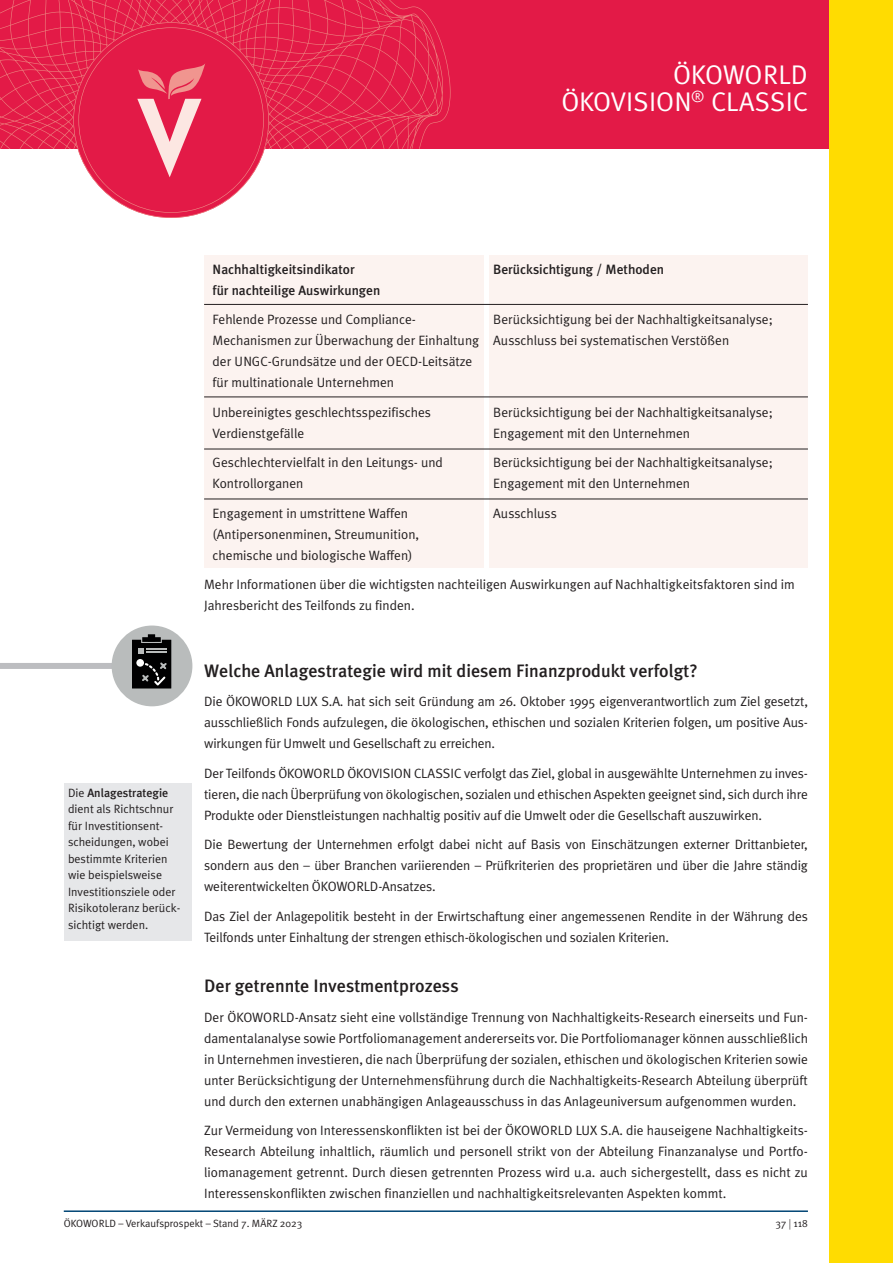
<style>
.page{position:relative;width:893px;height:1263px;background:#fff}
.page>*{position:absolute;margin:0;border:0;box-sizing:border-box;transform-origin:0 0}
.t1{font:27px/27px "Meta Plus Normal";color:#fff;text-align:right}
.t2{font:500 18px "Meta Plus";color:#231f20}
.t3{font:13.5px/21px "Meta Plus Normal";color:#231f20;text-align:justify}
.t4{font:500 13.5px "Meta Plus";color:#231f20}
.t5{font:12px/16.5px "Meta Plus Normal";color:#231f20}
.t6{font:500 12px "Meta Plus";color:#231f20}
.t7{font:10.5px "Meta Plus Normal";color:#231f20}
.s1{font-family:"Meta Plus Normal";font-weight:400}
.s2{font-family:"Frutiger LT Std";font-weight:300;font-stretch:condensed}
</style>
<div class="page">
<div style="left:0;top:0;width:893px;height:149px;background:#e31a47"></div>
<div style="left:829px;top:0;width:64px;height:1263px;background:#ffdc01"></div>
<hr style="left:64px;top:1210px;width:744px;height:2px;background:#014575">
<svg style="left:0;top:0;width:451px;height:218px"></svg>
<div style="left:204px;top:255px;width:280px;height:313px;background:#fcf3f0"></div>
<div style="left:489px;top:255px;width:319px;height:313px;background:#fcf3f0"></div>
<hr style="left:204px;top:304px;width:604px;height:1px;background:#231f20">
<hr style="left:204px;top:396px;width:604px;height:1px;background:#231f20">
<hr style="left:204px;top:449px;width:604px;height:1px;background:#231f20">
<hr style="left:204px;top:499px;width:604px;height:1px;background:#231f20">
<div style="left:0;top:663px;width:122px;height:6px;background:#bcbdc0"></div>
<div style="left:112px;top:625px;width:80px;height:81px;background:#b9bcbc;border-radius:50%"></div>
<div style="left:132px;top:640px;width:39px;height:48px;background:#000001"></div>
<svg style="left:141px;top:633px;width:21px;height:10px"></svg>
<div style="left:148px;top:634px;width:7px;height:7px;background:#000001"></div>
<div style="left:142px;top:637px;width:19px;height:5px;background:#000001"></div>
<svg style="left:138px;top:648px;width:6px;height:6px"></svg>
<hr style="left:146px;top:648px;width:20px;height:2px;background:#b9bcbc">
<hr style="left:146px;top:651px;width:20px;height:2px;background:#b9bcbc">
<div style="left:136px;top:659px;width:8px;height:8px;background:#fff;border-radius:50%"></div>
<svg style="left:140px;top:661px;width:27px;height:25px"></svg>
<div style="left:64px;top:783px;width:127px;height:158px;background:#e6e7e9"></div>
<h1 class="t1" style="left:561px;top:60px;width:248px">ÖKOWORLD<br>ÖKOVISION<sup>®</sup> CLASSIC</h1>
<p class="t6" style="left:68px;top:785px;width:102px"><span class="s1">Die</span> Anlagestrategie</p>
<p class="t5" style="left:68px;top:800px;width:114px">dient als Richtschnur für Investitionsent&shy;scheidungen, wobei bestimmte Kriterien wie beispielsweise<br>Investitionsziele oder<br>Risikotoleranz berück&shy;sichtigt werden.</p>
<p class="t4" style="left:213px;top:261px;width:144px">Nachhaltigkeitsindikator</p>
<p class="t4" style="left:493px;top:261px;width:172px">Berücksichtigung / Methoden</p>
<p class="t4" style="left:213px;top:282px;width:169px">für nachteilige Auswirkungen</p>
<p class="t3" style="left:213px;top:309px;width:205px">Fehlende Prozesse und Compliance-</p>
<p class="t3" style="left:213px;top:309px;width:562px;text-align:left;text-indent:281px">Berücksichtigung bei der Nachhaltigkeitsanalyse; Mechanismen zur Überwachung der Einhaltung Ausschluss bei systematischen Verstößen<br>der UNGC-Grundsätze und der OECD-Leitsätze<br>für multinationale Unternehmen</p>
<p class="t3" style="left:213px;top:401px;width:220px">Unbereinigtes geschlechtsspezifisches</p>
<p class="t3" style="left:493px;top:401px;width:281px">Berücksichtigung bei der Nachhaltigkeitsanalyse;</p>
<p class="t3" style="left:213px;top:422px;width:93px">Verdienstgefälle</p>
<p class="t3" style="left:493px;top:422px;width:198px">Engagement mit den Unternehmen</p>
<p class="t3" style="left:213px;top:452px;width:232px">Geschlechtervielfalt in den Leitungs- und</p>
<p class="t3" style="left:493px;top:452px;width:281px">Berücksichtigung bei der Nachhaltigkeitsanalyse;</p>
<p class="t3" style="left:213px;top:473px;width:92px">Kontrollorganen</p>
<p class="t3" style="left:493px;top:473px;width:198px">Engagement mit den Unternehmen</p>
<p class="t3" style="left:213px;top:502px;width:197px">Engagement in umstrittene Waffen</p>
<p class="t3" style="left:493px;top:502px;width:65px">Ausschluss</p>
<p class="t3" style="left:213px;top:523px;width:208px">(Antipersonenminen, Streumunition, chemische und biologische Waffen)</p>
<p class="t3" style="left:204px;top:574px;width:592px">Mehr Informationen über die wichtigsten nachteiligen Auswirkungen auf Nachhaltigkeitsfaktoren sind im<br>Jahresbericht des Teilfonds zu finden.</p>
<h2 class="t2" style="left:204px;top:660px;width:495px">Welche Anlagestrategie wird mit diesem Finanzprodukt verfolgt?</h2>
<p class="t3" style="left:204px;top:691px;width:605px">Die ÖKOWORLD LUX S.A. hat sich seit Gründung am 26. Oktober 1995 eigenverantwortlich zum Ziel gesetzt, ausschließlich Fonds aufzulegen, die ökologischen, ethischen und sozialen Kriterien folgen, um positive Aus&shy;wirkungen für Umwelt und Gesellschaft zu erreichen.</p>
<p class="t3" style="left:204px;top:762px;width:605px">Der Teilfonds ÖKOWORLD ÖKOVISION CLASSIC verfolgt das Ziel, global in ausgewählte Unternehmen zu inves&shy;tieren, die nach Überprüfung von ökologischen, sozialen und ethischen Aspekten geeignet sind, sich durch ihre Produkte oder Dienstleistungen nachhaltig positiv auf die Umwelt oder die Gesellschaft auszuwirken.</p>
<p class="t3" style="left:204px;top:834px;width:605px">Die Bewertung der Unternehmen erfolgt dabei nicht auf Basis von Einschätzungen externer Drittanbieter, sondern aus den – über Branchen variierenden – Prüfkriterien des proprietären und über die Jahre ständig weiterentwickelten ÖKOWORLD-Ansatzes.</p>
<p class="t3" style="left:204px;top:905px;width:605px">Das Ziel der Anlagepolitik besteht in der Erwirtschaftung einer angemessenen Rendite in der Währung des<br>Teilfonds unter Einhaltung der strengen ethisch-ökologischen und sozialen Kriterien.</p>
<h2 class="t2" style="left:204px;top:975px;width:256px">Der getrennte Investmentprozess</h2>
<p class="t3" style="left:204px;top:1006px;width:605px">Der ÖKOWORLD-Ansatz sieht eine vollständige Trennung von Nachhaltigkeits-Research einerseits und Fun&shy;damentalanalyse sowie Portfoliomanagement andererseits vor. Die Portfoliomanager können ausschließlich in Unternehmen investieren, die nach Überprüfung der sozialen, ethischen und ökologischen Kriterien sowie unter Berücksichtigung der Unternehmensführung durch die Nachhaltigkeits-Research Abteilung überprüft und durch den externen unabhängigen Anlageausschuss in das Anlageuniversum aufgenommen wurden.</p>
<p class="t3" style="left:204px;top:1120px;width:605px">Zur Vermeidung von Interessenskonflikten ist bei der ÖKOWORLD LUX S.A. die hauseigene Nachhaltigkeits-Research Abteilung inhaltlich, räumlich und personell strikt von der Abteilung Finanzanalyse und Portfo&shy;liomanagement getrennt. Durch diesen getrennten Prozess wird u.a. auch sichergestellt, dass es nicht zu Interessenskonflikten zwischen finanziellen und nachhaltigkeitsrelevanten Aspekten kommt.</p>
<p class="t7" style="left:64px;top:1217px;width:240px">ÖKOWORLD – Verkaufsprospekt – Stand 7. MÄRZ 2023</p>
<p class="t7" style="left:775px;top:1217px;width:34px">37 <span class="s2">|</span> 118</p>
</div>
